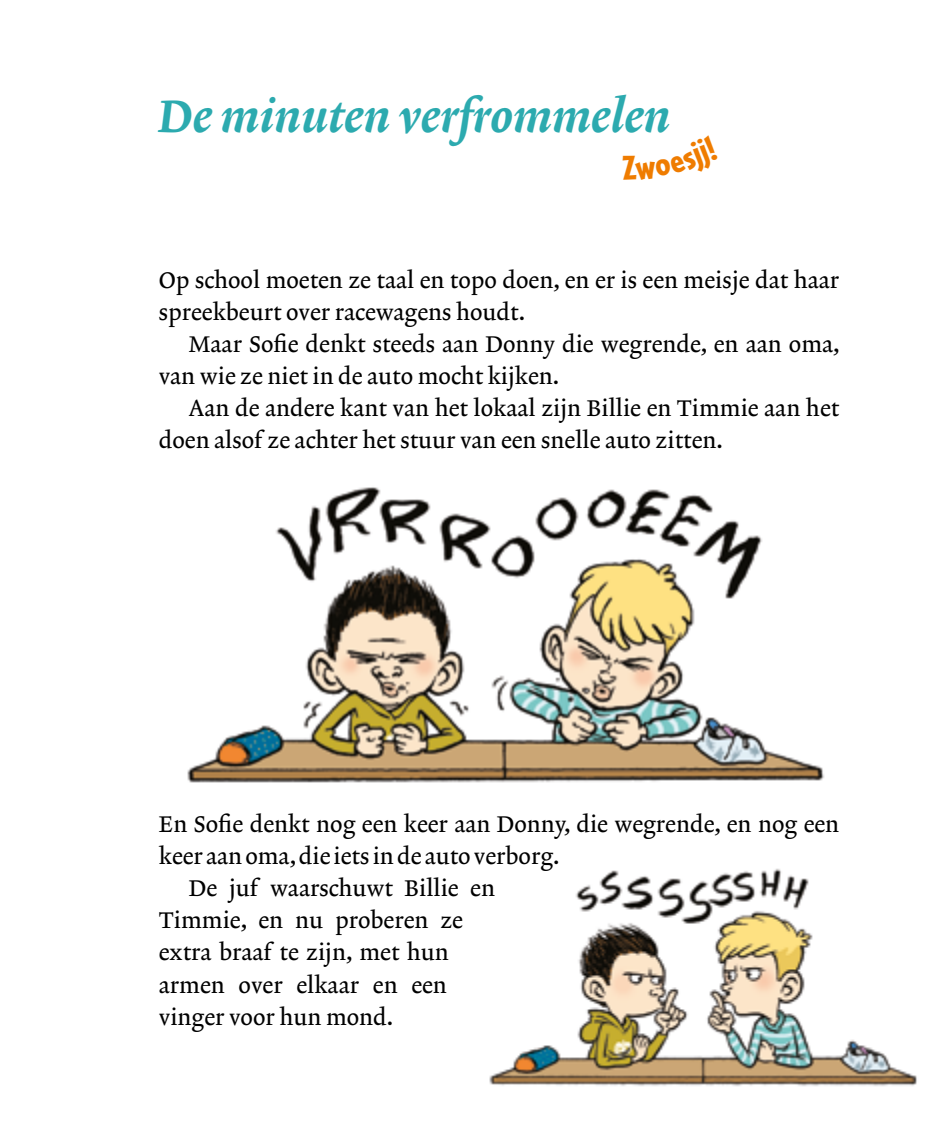
<style>
.page{position:relative;width:936px;height:1134px;background:#fff}
.page>*{position:absolute;margin:0;border:0;box-sizing:border-box;transform-origin:0 0}
.Hoofdstukkop_Lex_cf{font:500 46px "Lexicon No 2 Italic D";color:#2caaaf}
.Brood{font:23px/32px "Lexicon No 2 Roman A Txt";color:#000}
.Brood_niet_inspringe{font:23px/32px "Lexicon No 2 Roman A Txt";color:#000}
</style>
<div class="page">
<img style="left:489px;top:868px;width:428px;height:219px">
<img style="left:187px;top:487px;width:638px;height:296px">
<p class="Hoofdstukkop_Lex_cf" style="left:159px;top:89px;width:513px">De minuten verfrommelen</p>
<p class="Brood_niet_inspringe" style="left:159px;top:266px;width:682px">Op school moeten ze taal en topo doen, en er is een meisje dat haar spreekbeurt over racewagens houdt.</p>
<p class="Brood" style="left:159px;top:330px;width:682px;text-indent:30px">Maar Sofie denkt steeds aan Donny die wegrende, en aan oma, van wie ze niet in de auto mocht kijken.</p>
<p class="Brood" style="left:159px;top:394px;width:682px;text-indent:30px">Aan de andere kant van het lokaal zijn Billie en Timmie aan het doen alsof ze achter het stuur van een snelle auto zitten.</p>
<p class="Brood_niet_inspringe" style="left:159px;top:810px;width:682px">En Sofie denkt nog een keer aan Donny, die wegrende, en nog een keer aan oma, die iets in de auto verborg.</p>
<p class="Brood" style="left:159px;top:874px;width:338px;text-indent:30px">De juf waarschuwt Billie en<br>Timmie, en nu proberen ze extra braaf te zijn, met hun armen over elkaar en een vinger voor hun mond.</p>
</div>
